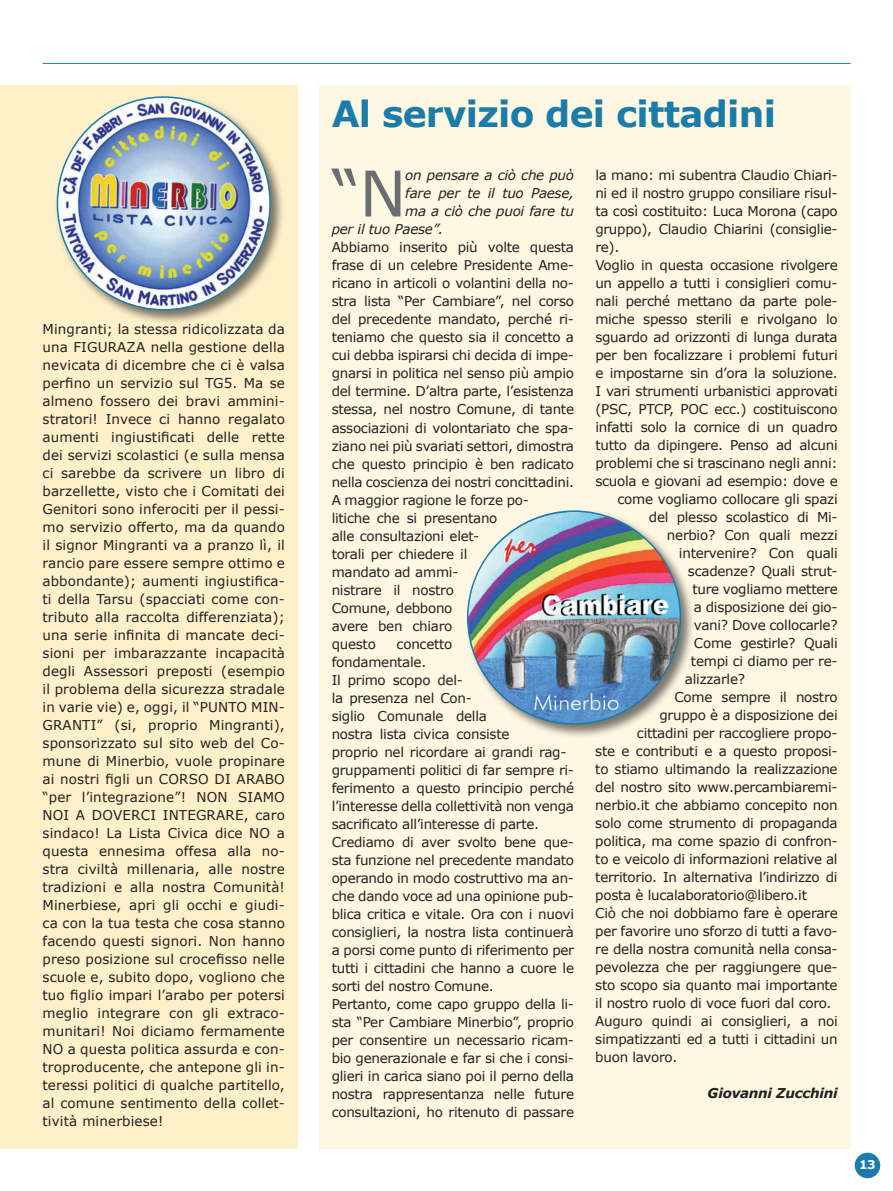
<style>
.page{position:relative;width:893px;height:1191px;background:#fff}
.page>*{position:absolute;margin:0;border:0;box-sizing:border-box;transform-origin:0 0}
.t1{font:63px "Verdana";color:#6c6d70}
.t2{font:700 36px "Verdana";letter-spacing:-.02em;color:#1b7ca9}
.t3{font:13.5px/18px "Verdana";letter-spacing:-.02em;color:#231f20}
.t4{font:italic 13.5px "Verdana";letter-spacing:-.02em;color:#231f20}
.t5{font:italic 700 13.5px "Verdana";letter-spacing:-.02em;color:#231f20}
.t6{font:700 12px "Verdana";color:#fff}
</style>
<div class="page">
<hr style="left:43px;top:63px;width:807px;height:1px;background:#1b7ca9">
<div style="left:0;top:85px;width:298px;height:1063px;background:#fef0c9"></div>
<div style="left:319px;top:85px;width:531px;height:1063px;background:#fef7e2"></div>
<div style="left:54px;top:94px;width:231px;height:231px;background:#231f20;opacity:.6"></div>
<img style="left:57px;top:97px;width:213px;height:213px;border-radius:106px">
<div style="left:465px;top:508px;width:230px;height:231px;background:#231f20;opacity:.6"></div>
<img style="left:468px;top:511px;width:212px;height:213px;border-radius:106px">
<div style="left:855px;top:1152px;width:25px;height:26px;background:#1b7ca9;border-radius:50%"></div>
<p class="t3" style="left:43px;top:320px;width:244px;text-align:justify">Mingranti; la stessa ridicolizzata da una FIGURAZA nella gestione della nevicata di dicembre che ci è valsa perfino un servizio sul TG5. Ma se almeno fossero dei bravi ammini&shy;stratori! Invece ci hanno regalato aumenti ingiustificati delle rette dei servizi scolastici (e sulla mensa ci sarebbe da scrivere un libro di barzellette, visto che i Comitati dei Genitori sono inferociti per il pessi&shy;mo servizio offerto, ma da quando il signor Mingranti va a pranzo lì, il rancio pare essere sempre ottimo e abbondante); aumenti ingiustifica&shy;ti della Tarsu (spacciati come con&shy;tributo alla raccolta differenziata); una serie infinita di mancate deci&shy;sioni per imbarazzante incapacità degli Assessori preposti (esempio il problema della sicurezza stradale in varie vie) e, oggi, il “PUNTO MIN-GRANTI” (si, proprio Mingranti), sponsorizzato sul sito web del Co&shy;mune di Minerbio, vuole propinare ai nostri figli un CORSO DI ARABO “per l’integrazione”! NON SIAMO NOI A DOVERCI INTEGRARE, caro sindaco! La Lista Civica dice NO a questa ennesima offesa alla no&shy;stra civiltà millenaria, alle nostre tradizioni e alla nostra Comunità!<br>Minerbiese, apri gli occhi e giudi&shy;ca con la tua testa che cosa stanno facendo questi signori. Non hanno preso posizione sul crocefisso nelle scuole e, subito dopo, vogliono che tuo figlio impari l’arabo per potersi meglio integrare con gli extraco&shy;munitari! Noi diciamo fermamente NO a questa politica assurda e con&shy;troproducente, che antepone gli in&shy;teressi politici di qualche partitello, al comune sentimento della collet&shy;tività minerbiese!</p>
<h2 class="t2" style="left:332px;top:91px;width:446px">Al servizio dei cittadini</h2>
<h1 class="t1" style="left:332px;top:153px;width:76px">“N</h1>
<p class="t4" style="left:405px;top:167px;width:170px">on pensare a ciò che può</p>
<p class="t4" style="left:405px;top:185px;width:170px">fare per te il tuo Paese,</p>
<p class="t4" style="left:405px;top:203px;width:170px">ma a ciò che puoi fare tu</p>
<p class="t4" style="left:332px;top:221px;width:113px">per il tuo Paese”.</p>
<p class="t3" style="left:332px;top:239px;width:244px">Abbiamo inserito più volte questa frase di un celebre Presidente Ame&shy;ricano in articoli o volantini della no&shy;stra lista “Per Cambiare”, nel corso del precedente mandato, perché ri&shy;teniamo che questo sia il concetto a cui debba ispirarsi chi decida di impe&shy;gnarsi in politica nel senso più ampio del termine. D’altra parte, l’esistenza stessa, nel nostro Comune, di tante associazioni di volontariato che spa&shy;ziano nei più svariati settori, dimostra che questo principio è ben radicato nella coscienza dei nostri concittadini.<br>A maggior ragione le forze po-<br>litiche che si presentano<br>alle consultazioni elet-<br>torali per chiedere il<br>mandato ad ammi-<br>nistrare il nostro<br>Comune, debbono<br>avere ben chiaro<br>questo</p>
<p class="t3" style="left:332px;top:635px;width:244px;text-indent:65px">concetto<br>fondamentale.<br>Il primo scopo del-<br>la presenza nel Con-<br>siglio Comunale della<br>nostra lista civica consiste<br>proprio nel ricordare ai grandi rag&shy;gruppamenti politici di far sempre ri&shy;ferimento a questo principio perché l’interesse della collettività non venga sacrificato all’interesse di parte.<br>Crediamo di aver svolto bene que&shy;sta funzione nel precedente mandato operando in modo costruttivo ma an&shy;che dando voce ad una opinione pub&shy;blica critica e vitale. Ora con i nuovi consiglieri, la nostra lista continuerà a porsi come punto di riferimento per tutti i cittadini che hanno a cuore le sorti del nostro Comune.<br>Pertanto, come capo gruppo della li&shy;sta “Per Cambiare Minerbio”, proprio per consentire un necessario ricam&shy;bio generazionale e far si che i consi&shy;glieri in carica siano poi il perno della nostra rappresentanza nelle future consultazioni, ho ritenuto di passare</p>
<p class="t3" style="left:595px;top:166px;width:244px">la mano: mi subentra Claudio Chiari-</p>
<p class="t3" style="left:595px;top:184px;width:244px">ni ed il nostro gruppo consiliare risul-</p>
<p class="t3" style="left:595px;top:202px;width:244px">ta così costituito: Luca Morona (capo</p>
<p class="t3" style="left:595px;top:220px;width:244px">gruppo), Claudio Chiarini (consiglie-</p>
<p class="t3" style="left:595px;top:238px;width:26px">re).</p>
<p class="t3" style="left:595px;top:256px;width:244px">Voglio in questa occasione rivolgere</p>
<p class="t3" style="left:595px;top:274px;width:244px">un appello a tutti i consiglieri comu-</p>
<p class="t3" style="left:595px;top:292px;width:244px">nali perché mettano da parte pole-</p>
<p class="t3" style="left:595px;top:310px;width:244px">miche spesso sterili e rivolgano lo</p>
<p class="t3" style="left:595px;top:328px;width:244px">sguardo ad orizzonti di lunga durata</p>
<p class="t3" style="left:595px;top:346px;width:244px">per ben focalizzare i problemi futuri</p>
<p class="t3" style="left:595px;top:364px;width:244px">e impostarne sin d’ora la soluzione.</p>
<p class="t3" style="left:595px;top:382px;width:244px">I vari strumenti urbanistici approvati</p>
<p class="t3" style="left:595px;top:400px;width:244px">(PSC, PTCP, POC ecc.) costituiscono</p>
<p class="t3" style="left:595px;top:418px;width:244px">infatti solo la cornice di un quadro</p>
<p class="t3" style="left:595px;top:436px;width:244px">tutto da dipingere. Penso ad alcuni</p>
<p class="t3" style="left:595px;top:454px;width:244px">problemi che si trascinano negli anni:</p>
<p class="t3" style="left:595px;top:472px;width:244px">scuola e giovani ad esempio: dove e</p>
<p class="t3" style="left:617px;top:490px;width:222px">come vogliamo collocare gli spazi</p>
<p class="t3" style="left:649px;top:508px;width:190px">del plesso scolastico di Mi-</p>
<p class="t3" style="left:667px;top:526px;width:172px">nerbio? Con quali mezzi</p>
<p class="t3" style="left:679px;top:544px;width:160px">intervenire? Con quali</p>
<p class="t3" style="left:688px;top:562px;width:151px">scadenze? Quali strut-</p>
<p class="t3" style="left:692px;top:580px;width:147px">ture vogliamo mettere</p>
<p class="t3" style="left:694px;top:598px;width:145px">a disposizione dei gio-</p>
<p class="t3" style="left:694px;top:616px;width:145px">vani? Dove collocarle?</p>
<p class="t3" style="left:694px;top:634px;width:145px">Come gestirle? Quali</p>
<p class="t3" style="left:691px;top:652px;width:148px">tempi ci diamo per re-</p>
<p class="t3" style="left:685px;top:670px;width:62px">alizzarle?</p>
<p class="t3" style="left:674px;top:688px;width:165px">Come sempre il nostro</p>
<p class="t3" style="left:659px;top:706px;width:180px">gruppo è a disposizione dei</p>
<p class="t3" style="left:637px;top:724px;width:202px">cittadini per raccogliere propo-</p>
<p class="t3" style="left:595px;top:742px;width:244px">ste e contributi e a questo proposi-</p>
<p class="t3" style="left:595px;top:760px;width:244px">to stiamo ultimando la realizzazione</p>
<p class="t3" style="left:595px;top:778px;width:244px">del nostro sito www.percambiaremi-</p>
<p class="t3" style="left:595px;top:796px;width:244px">nerbio.it che abbiamo concepito non</p>
<p class="t3" style="left:595px;top:814px;width:244px">solo come strumento di propaganda</p>
<p class="t3" style="left:595px;top:832px;width:244px">politica, ma come spazio di confron-</p>
<p class="t3" style="left:595px;top:850px;width:244px">to e veicolo di informazioni relative al</p>
<p class="t3" style="left:595px;top:868px;width:244px">territorio. In alternativa l’indirizzo di</p>
<p class="t3" style="left:595px;top:886px;width:213px">posta è lucalaboratorio@libero.it</p>
<p class="t3" style="left:595px;top:904px;width:244px">Ciò che noi dobbiamo fare è operare</p>
<p class="t3" style="left:595px;top:922px;width:244px">per favorire uno sforzo di tutti a favo-</p>
<p class="t3" style="left:595px;top:940px;width:244px">re della nostra comunità nella consa-</p>
<p class="t3" style="left:595px;top:958px;width:244px">pevolezza che per raggiungere que-</p>
<p class="t3" style="left:595px;top:976px;width:244px">sto scopo sia quanto mai importante</p>
<p class="t3" style="left:595px;top:994px;width:238px">il nostro ruolo di voce fuori dal coro.</p>
<p class="t3" style="left:595px;top:1012px;width:244px">Auguro quindi ai consiglieri, a noi</p>
<p class="t3" style="left:595px;top:1030px;width:244px">simpatizzanti ed a tutti i cittadini un</p>
<p class="t3" style="left:595px;top:1048px;width:83px">buon lavoro.</p>
<p class="t5" style="left:708px;top:1084px;width:132px">Giovanni Zucchini</p>
<p class="t6" style="left:859px;top:1157px;width:18px">13</p>
</div>
